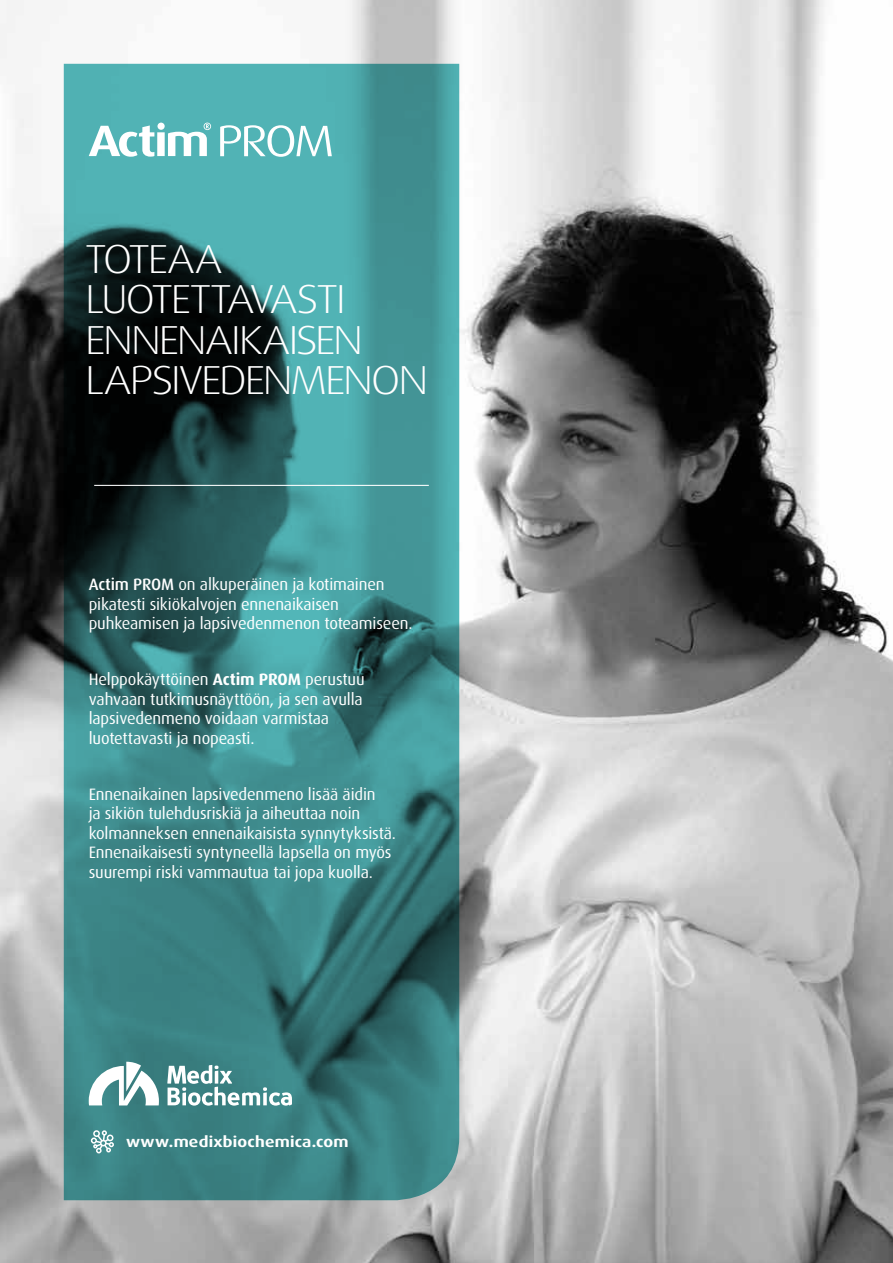
<style>
.page{position:relative;width:893px;height:1263px;background:#fff}
.page>*{position:absolute;margin:0;border:0;box-sizing:border-box;transform-origin:0 0}
.t1{font:300 40.5px/40.5px "Dax Wide";letter-spacing:-.04em;color:#fff}
.t2{font:16.5px/19.5px "Dax";letter-spacing:-.01em;color:#fff}
.t3{font:700 15px "Dax Wide";letter-spacing:.015em;color:#fff}
.s1{font-weight:500}
.s2{font-weight:700}
</style>
<div class="page">
<img style="left:0;top:0;width:893px;height:1263px">
<svg style="left:64px;top:64px;width:395px;height:1136px"></svg>
<hr style="left:94px;top:485px;width:335px;height:1px;background:#fff">
<svg style="left:89px;top:123px;width:122px;height:34px"></svg>
<svg style="left:220px;top:125px;width:112px;height:32px"></svg>
<svg style="left:89px;top:1062px;width:70px;height:43px"></svg>
<svg style="left:167px;top:1065px;width:125px;height:40px"></svg>
<div style="left:91px;top:1137px;width:6px;height:7px;border:2px solid #fff;border-radius:50%"></div>
<svg style="left:93px;top:1130px;width:21px;height:23px"></svg>
<h1 class="t1" style="left:86px;top:239px;width:344px">TOTEAA<br>LUOTETTAVASTI<br>ENNENAIKAISEN<br>LAPSIVEDENMENON</h1>
<p class="t2" style="left:89px;top:575px;width:325px"><span class="s1">Actim PROM</span> on alkuperäinen ja kotimainen pikatesti sikiökalvojen ennenaikaisen puhkeamisen ja lapsivedenmenon toteamiseen.</p>
<p class="t2" style="left:89px;top:670px;width:278px">Helppokäyttöinen <span class="s2">Actim PROM</span> perustuu vahvaan tutkimusnäyttöön, ja sen avulla lapsivedenmeno voidaan varmistaa luotettavasti ja nopeasti.</p>
<p class="t2" style="left:89px;top:784px;width:309px">Ennenaikainen lapsivedenmeno lisää äidin<br>ja sikiön tulehdusriskiä ja aiheuttaa noin kolmanneksen ennenaikaisista synnytyksistä.<br>Ennenaikaisesti syntyneellä lapsella on myös suurempi riski vammautua tai jopa kuolla.</p>
<p class="t3" style="left:126px;top:1133px;width:224px">www.medixbiochemica.com</p>
</div>
